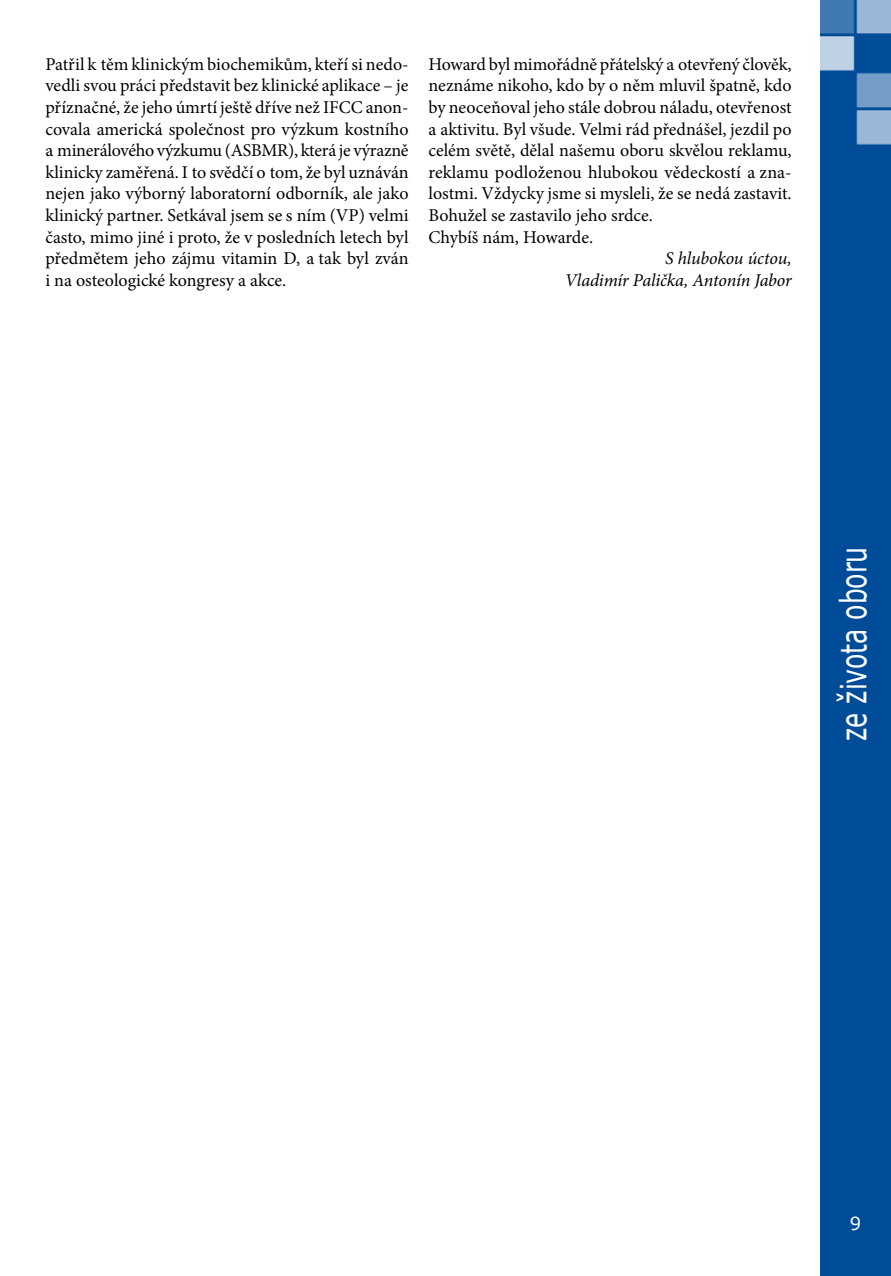
<style>
.page{position:relative;width:891px;height:1276px;background:#fff}
.page>*{position:absolute;margin:0;border:0;box-sizing:border-box;transform-origin:0 0}
.t1{font:36px "Verdana";color:#fff;scale:.7 1}
.t2{font:18px/21.6px "Minion Pro";letter-spacing:-.005em;color:#000;text-align:justify}
.t3{font:italic 18px/21.6px "Minion Pro";letter-spacing:-.01em;color:#000;text-align:right}
</style>
<div class="page">
<div style="left:820px;top:0;width:70px;height:1276px;background:#004c99"></div>
<svg style="left:850px;top:1216px;width:9px;height:14px"></svg>
<p class="t2" style="left:45px;top:53px;width:364px">Patřil k těm klinickým biochemikům, kteří si nedo&shy;vedli svou práci představit bez klinické aplikace – je příznačné, že jeho úmrtí ještě dříve než IFCC anon&shy;covala americká společnost pro výzkum kostního a minerálového výzkumu (ASBMR), která je výrazně klinicky zaměřená. I to svědčí o tom, že byl uznáván nejen jako výborný laboratorní odborník, ale jako klinický partner. Setkával jsem se s ním (VP) velmi často, mimo jiné i proto, že v posledních letech byl předmětem jeho zájmu vitamin D, a tak byl zván i na osteologické kongresy a akce.</p>
<p class="t2" style="left:428px;top:53px;width:364px;text-align:left">Howard byl mimořádně přátelský a otevřený člověk, neznáme nikoho, kdo by o něm mluvil špatně, kdo by neoceňoval jeho stále dobrou náladu, otevřenost a aktivitu. Byl všude. Velmi rád přednášel, jezdil po celém světě, dělal našemu oboru skvělou reklamu, reklamu podloženou hlubokou vědeckostí a zna&shy;lostmi. Vždycky jsme si mysleli, že se nedá zastavit.<br>Bohužel se zastavilo jeho srdce.<br>Chybíš nám, Howarde.</p>
<p class="t3" style="left:564px;top:248px;width:228px">S hlubokou úctou,<br>Vladimír Palička, Antonín Jabor</p>
<h1 class="t1" style="left:828px;top:740px;width:279px;rotate:-90deg">ze života oboru</h1>
</div>
